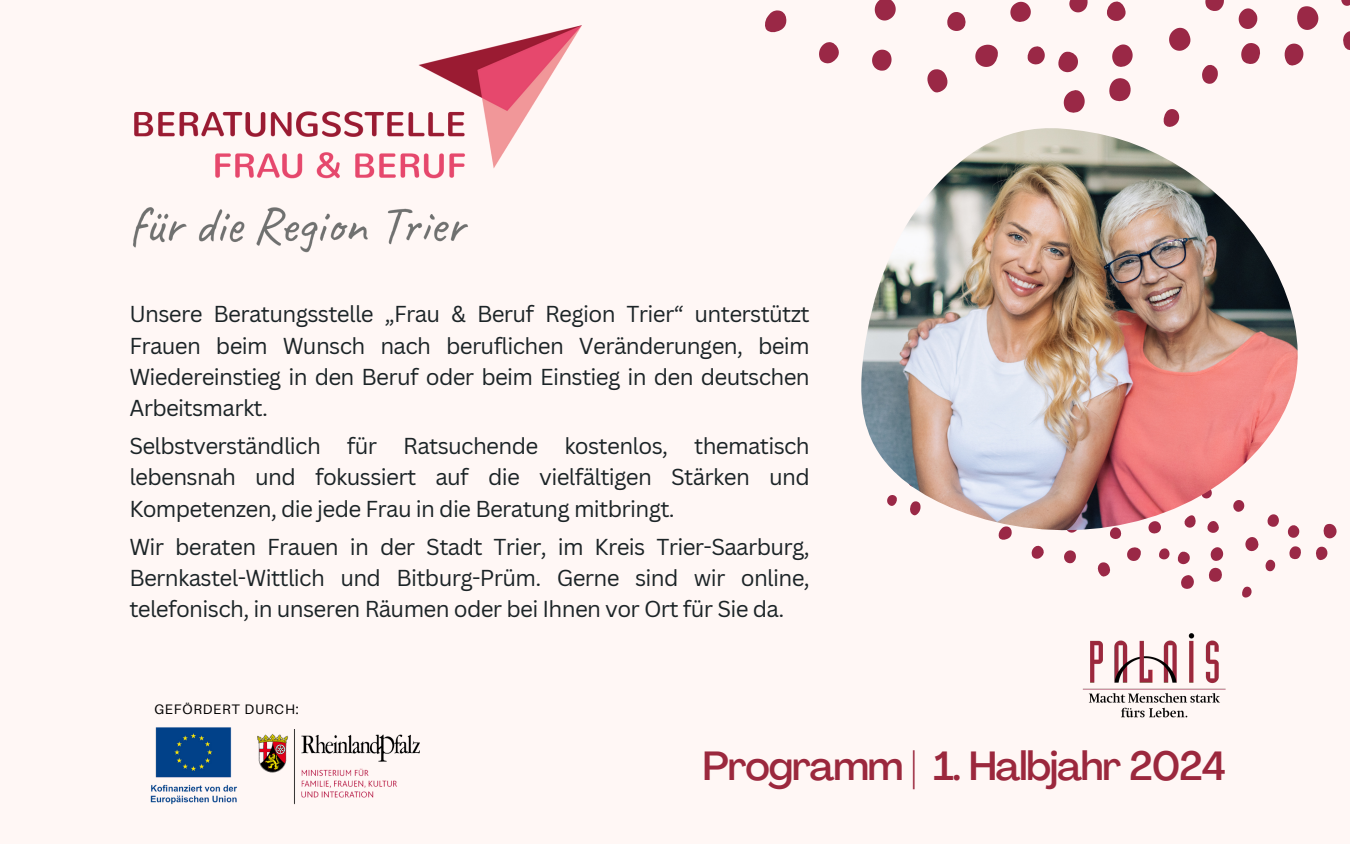
<style>
.page{position:relative;width:1350px;height:844px;background:#fff7f5}
.page>*{position:absolute;margin:0;border:0;box-sizing:border-box;transform-origin:0 0}
.t1{font:500 40.27px "Agrandir";letter-spacing:-.03em;color:#9b283d}
.t2{font:22.5px/31.1px "Canva Sans";letter-spacing:-.03em;color:#1c2427;text-align:justify}
.t3{font:13.72px "Aileron";letter-spacing:.06em;color:#000}
</style>
<div class="page">
<svg style="left:765px;top:10px;width:22px;height:23px"></svg>
<svg style="left:874px;top:0;width:22px;height:21px"></svg>
<svg style="left:1109px;top:44px;width:24px;height:58px"></svg>
<svg style="left:1284px;top:6px;width:35px;height:60px"></svg>
<svg style="left:872px;top:49px;width:20px;height:22px"></svg>
<svg style="left:819px;top:42px;width:20px;height:22px"></svg>
<svg style="left:1107px;top:1px;width:19px;height:20px"></svg>
<svg style="left:1343px;top:31px;width:7px;height:19px"></svg>
<svg style="left:927px;top:0;width:161px;height:113px"></svg>
<svg style="left:1169px;top:0;width:91px;height:84px"></svg>
<svg style="left:1163px;top:109px;width:17px;height:18px"></svg>
<svg style="left:1341px;top:0;width:9px;height:6px"></svg>
<svg style="left:998px;top:530px;width:14px;height:10px"></svg>
<svg style="left:1316px;top:523px;width:21px;height:38px"></svg>
<svg style="left:1031px;top:528px;width:270px;height:70px"></svg>
<img style="left:861px;top:128px;width:437px;height:402px">
<img style="left:1082px;top:633px;width:144px;height:85px">
<img style="left:150px;top:727px;width:87px;height:78px">
<img style="left:258px;top:729px;width:162px;height:76px">
<img style="left:133px;top:25px;width:449px;height:228px">
<h2 class="t2" style="left:129px;top:298px;width:682px">Unsere Beratungsstelle „Frau &amp; Beruf Region Trier“ unterstützt Frauen beim Wunsch nach beruflichen Veränderungen, beim Wiedereinstieg in den Beruf oder beim Einstieg in den deutschen Arbeitsmarkt.</h2>
<h2 class="t2" style="left:129px;top:430px;width:682px">Selbstverständlich für Ratsuchende kostenlos, thematisch lebensnah und fokussiert auf die vielfältigen Stärken und Kompetenzen, die jede Frau in die Beratung mitbringt.</h2>
<h2 class="t2" style="left:129px;top:531px;width:682px">Wir beraten Frauen in der Stadt Trier, im Kreis Trier-Saarburg, Bernkastel-Wittlich und Bitburg-Prüm. Gerne sind wir online, telefonisch, in unseren Räumen oder bei Ihnen vor Ort für Sie da.</h2>
<p class="t3" style="left:154px;top:700px;width:146px">GEFÖRDERT DURCH:</p>
<p class="t1" style="left:703px;top:750px;width:525px">Programm | 1. Halbjahr 2024</p>
</div>
